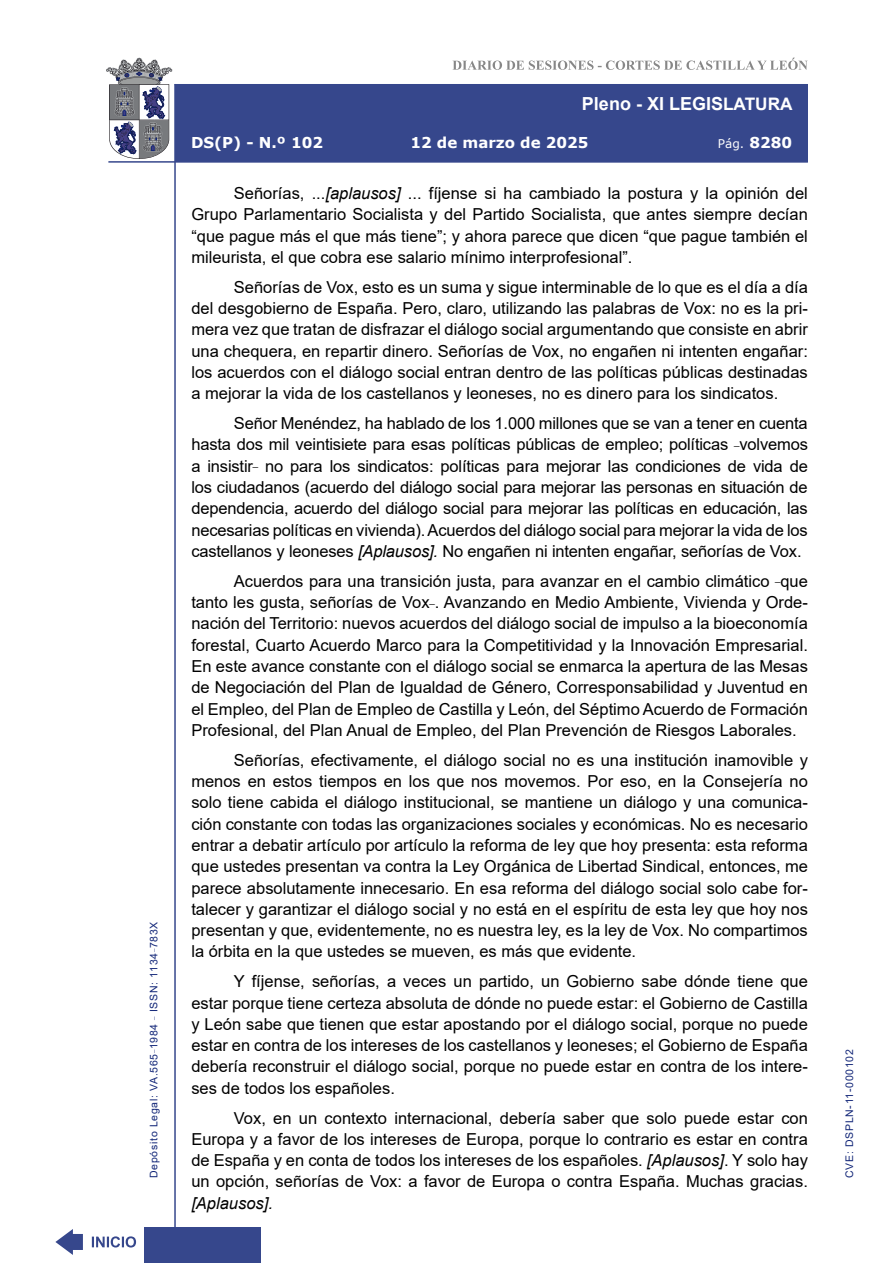
<style>
.page{position:relative;width:893px;height:1263px;background:#fff}
.page>*{position:absolute;margin:0;border:0;box-sizing:border-box;transform-origin:0 0}
.t1{font:700 18px "Arial";color:#fff}
.t2{font:16.5px/21.3px "Arial";color:#000;text-align:justify}
.t3{font:700 15px "Verdana";color:#fff}
.t4{font:12px "Verdana";color:#fff}
.t5{font:10.5px "Arial";letter-spacing:.065em;color:#122678}
.s1{font-size:17.25px}
.s2{font-weight:700;font-size:15px}
.s3{font-style:italic}
</style>
<div class="page">
<svg style="left:452px;top:58px;width:356px;height:12px"></svg>
<hr style="left:174px;top:84px;width:2px;height:1179px;background:#36478c">
<div style="left:144px;top:1227px;width:117px;height:36px;background:#36478c"></div>
<div style="left:175px;top:84px;width:633px;height:78px;background:#36478c"></div>
<hr style="left:108px;top:161px;width:700px;height:2px;background:#36478c">
<svg style="left:92px;top:1236px;width:44px;height:11px"></svg>
<svg style="left:55px;top:1229px;width:28px;height:26px"></svg>
<svg style="left:106px;top:58px;width:66px;height:101px"></svg>
<p class="t5" style="left:146px;top:1178px;width:258px;rotate:-90deg">Depósito Legal: VA.565<sup>_</sup>1984 <sup>_</sup> ISSN: 1134<sup>_</sup>783X</p>
<p class="t1" style="left:582px;top:91px;width:212px">Pleno - XI LEGIS<span class="s1">LATURA</span></p>
<p class="t3" style="left:191px;top:132px;width:134px">DS(P) - N.º 102</p>
<p class="t3" style="left:410px;top:132px;width:180px">12 de marzo de 2025</p>
<p class="t4" style="left:718px;top:135px;width:76px">Pág. <span class="s2">8280</span></p>
<p class="t2" style="left:191px;top:183px;width:618px;text-indent:43px">Señorías, ...<span class="s3">[aplausos]</span> ... fíjense si ha cambiado la postura y la opinión del Grupo Parlamentario Socialista y del Partido Socialista, que antes siempre decían “que pague más el que más tiene”; y ahora parece que dicen “que pague también el mileurista, el que cobra ese salario mínimo interprofesional”.</p>
<p class="t2" style="left:191px;top:276px;width:618px;text-indent:43px">Señorías de Vox, esto es un suma y sigue interminable de lo que es el día a día del desgobierno de España. Pero, claro, utilizando las palabras de Vox: no es la pri&shy;mera vez que tratan de disfrazar el diálogo social argumentando que consiste en abrir una chequera, en repartir dinero. Señorías de Vox, no engañen ni intenten engañar: los acuerdos con el diálogo social entran dentro de las políticas públicas destinadas a mejorar la vida de los castellanos y leoneses, no es dinero para los sindicatos.</p>
<p class="t2" style="left:191px;top:413px;width:618px;text-indent:43px">Señor Menéndez, ha hablado de los 1.000 millones que se van a tener en cuenta hasta dos mil veintisiete para esas políticas públicas de empleo; políticas <sup>_</sup>volvemos a insistir<sup>_</sup> no para los sindicatos: políticas para mejorar las condiciones de vida de los ciudadanos (acuerdo del diálogo social para mejorar las personas en situación de dependencia, acuerdo del diálogo social para mejorar las políticas en educación, las necesarias políticas en vivienda). Acuerdos del diálogo social para mejorar la vida de los castellanos y leoneses <span class="s3">[Aplausos].</span> No engañen ni intenten engañar, señorías de Vox.</p>
<p class="t2" style="left:191px;top:570px;width:618px;text-indent:43px">Acuerdos para una transición justa, para avanzar en el cambio climático <sup>_</sup>que tanto les gusta, señorías de Vox<sup>_</sup>. Avanzando en Medio Ambiente, Vivienda y Orde&shy;nación del Territorio: nuevos acuerdos del diálogo social de impulso a la bioeconomía forestal, Cuarto Acuerdo Marco para la Competitividad y la Innovación Empresarial.<br>En este avance constante con el diálogo social se enmarca la apertura de las Mesas de Negociación del Plan de Igualdad de Género, Corresponsabilidad y Juventud en el Empleo, del Plan de Empleo de Castilla y León, del Séptimo Acuerdo de Formación Profesional, del Plan Anual de Empleo, del Plan Prevención de Riesgos Laborales.</p>
<p class="t2" style="left:191px;top:749px;width:618px;text-indent:43px">Señorías, efectivamente, el diálogo social no es una institución inamovible y menos en estos tiempos en los que nos movemos. Por eso, en la Consejería no solo tiene cabida el diálogo institucional, se mantiene un diálogo y una comunica&shy;ción constante con todas las organizaciones sociales y económicas. No es necesario entrar a debatir artículo por artículo la reforma de ley que hoy presenta: esta reforma que ustedes presentan va contra la Ley Orgánica de Libertad Sindical, entonces, me parece absolutamente innecesario. En esa reforma del diálogo social solo cabe for&shy;talecer y garantizar el diálogo social y no está en el espíritu de esta ley que hoy nos presentan y que, evidentemente, no es nuestra ley, es la ley de Vox. No compartimos la órbita en la que ustedes se mueven, es más que evidente.</p>
<p class="t2" style="left:191px;top:971px;width:618px;text-indent:43px">Y fíjense, señorías, a veces un partido, un Gobierno sabe dónde tiene que estar porque tiene certeza absoluta de dónde no puede estar: el Gobierno de Castilla y León sabe que tienen que estar apostando por el diálogo social, porque no puede estar en contra de los intereses de los castellanos y leoneses; el Gobierno de España debería reconstruir el diálogo social, porque no puede estar en contra de los intere&shy;ses de todos los españoles.</p>
<p class="t2" style="left:191px;top:1107px;width:618px;text-indent:43px">Vox, en un contexto internacional, debería saber que solo puede estar con Europa y a favor de los intereses de Europa, porque lo contrario es estar en contra de España y en conta de todos los intereses de los españoles. <span class="s3">[Aplausos]</span>. Y solo hay un opción, señorías de Vox: a favor de Europa o contra España. Muchas gracias. <span class="s3">[Aplausos].</span></p>
<p class="t5" style="left:842px;top:1178px;width:130px;rotate:-90deg">CVE: DSPLN-11-000102</p>
</div>
